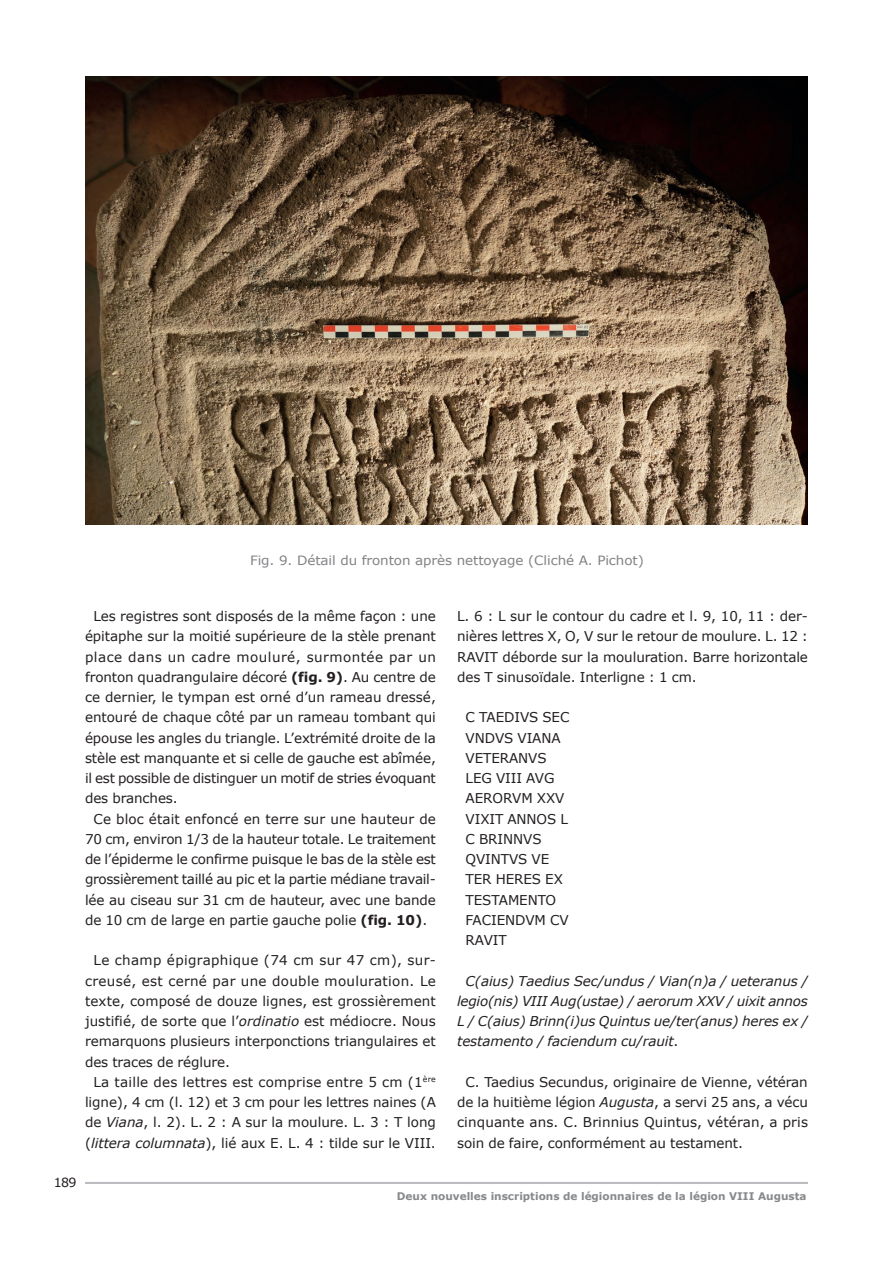
<style>
.page{position:relative;width:893px;height:1263px;background:#fff}
.page>*{position:absolute;margin:0;border:0;box-sizing:border-box;transform-origin:0 0}
.t1{font:13.5px/20.2px "Verdana";letter-spacing:-.005em;color:#231f20;text-align:justify}
.t2{font:italic 13.5px/20.2px "Verdana";letter-spacing:-.005em;color:#231f20;text-align:justify}
.t3{font:12.9px "Verdana";letter-spacing:-.005em;color:#808285;scale:1.05 1}
.t4{font:12.6px "Verdana";color:#231f20}
.t5{font:700 10.5px "Verdana";color:#87898c}
.s1{font-weight:700}
.s2{font-style:italic}
.s3{font-style:normal}
</style>
<div class="page">
<hr style="left:85px;top:1182px;width:723px;height:2px;background:#bcbdc0">
<img style="left:85px;top:77px;width:723px;height:448px">
<p class="t3" style="left:250px;top:552px;width:377px">Fig. 9. Détail du fronton après nettoyage (Cliché A. Pichot)</p>
<p class="t1" style="left:85px;top:606px;width:352px;text-indent:9px">Les registres sont disposés de la même façon : une épitaphe sur la moitié supérieure de la stèle prenant place dans un cadre mouluré, surmontée par un fronton quadrangulaire décoré <span class="s1">(fig. 9)</span>. Au centre de ce dernier, le tympan est orné d’un rameau dressé, entouré de chaque côté par un rameau tombant qui épouse les angles du triangle. L’extrémité droite de la stèle est manquante et si celle de gauche est abîmée, il est possible de distinguer un motif de stries évoquant des branches.</p>
<p class="t1" style="left:85px;top:808px;width:352px;text-indent:9px">Ce bloc était enfoncé en terre sur une hauteur de 70 cm, environ 1/3 de la hauteur totale. Le traitement de l’épiderme le confirme puisque le bas de la stèle est grossièrement taillé au pic et la partie médiane travail&shy;lée au ciseau sur 31 cm de hauteur, avec une bande de 10 cm de large en partie gauche polie <span class="s1">(fig. 10)</span>.</p>
<p class="t1" style="left:85px;top:950px;width:352px;text-indent:9px">Le champ épigraphique (74 cm sur 47 cm), sur&shy;creusé, est cerné par une double mouluration. Le texte, composé de douze lignes, est grossièrement justifié, de sorte que l’<span class="s2">ordinatio</span> est médiocre. Nous remarquons plusieurs interponctions triangulaires et des traces de réglure.</p>
<p class="t1" style="left:85px;top:1072px;width:352px;text-indent:9px">La taille des lettres est comprise entre 5 cm (1<sup>ère </sup>ligne), 4 cm (l. 12) et 3 cm pour les lettres naines (A de <span class="s2">Viana</span>, l. 2). L. 2 : A sur la moulure. L. 3 : T long (<span class="s2">littera columnata</span>), lié aux E. L. 4 : tilde sur le VIII.</p>
<p class="t1" style="left:457px;top:606px;width:352px">L. 6 : L sur le contour du cadre et l. 9, 10, 11 : der&shy;nières lettres X, O, V sur le retour de moulure. L. 12 :<br>RAVIT déborde sur la mouluration. Barre horizontale des T sinusoïdale. Interligne : 1 cm.</p>
<p class="t1" style="left:466px;top:707px;width:105px;text-align:left">C TAEDIVS SEC<br>VNDVS VIANA<br>VETERANVS<br>LEG VIII AVG<br>AERORVM XXV<br>VIXIT ANNOS L<br>C BRINNVS<br>QVINTVS VE<br>TER HERES EX<br>TESTAMENTO<br>FACIENDVM CV<br>RAVIT</p>
<p class="t2" style="left:457px;top:970px;width:352px;text-indent:9px">C(aius) Taedius Sec/undus / Vian(n)a / ueteranus / legio(nis) VIII Aug(ustae) / aerorum XXV / uixit annos L / C(aius) Brinn(i)us Quintus ue/ter(anus) heres ex / testamento / faciendum cu/rauit<span class="s3">.</span></p>
<p class="t1" style="left:457px;top:1072px;width:352px;text-indent:9px">C. Taedius Secundus, originaire de Vienne, vétéran de la huitième légion <span class="s2">Augusta</span>, a servi 25 ans, a vécu cinquante ans. C. Brinnius Quintus, vétéran, a pris soin de faire, conformément au testament.</p>
<p class="t4" style="left:54px;top:1173px;width:24px">189</p>
<p class="t5" style="left:397px;top:1189px;width:411px">Deux nouvelles inscriptions de légionnaires de la légion VIII Augusta</p>
</div>
